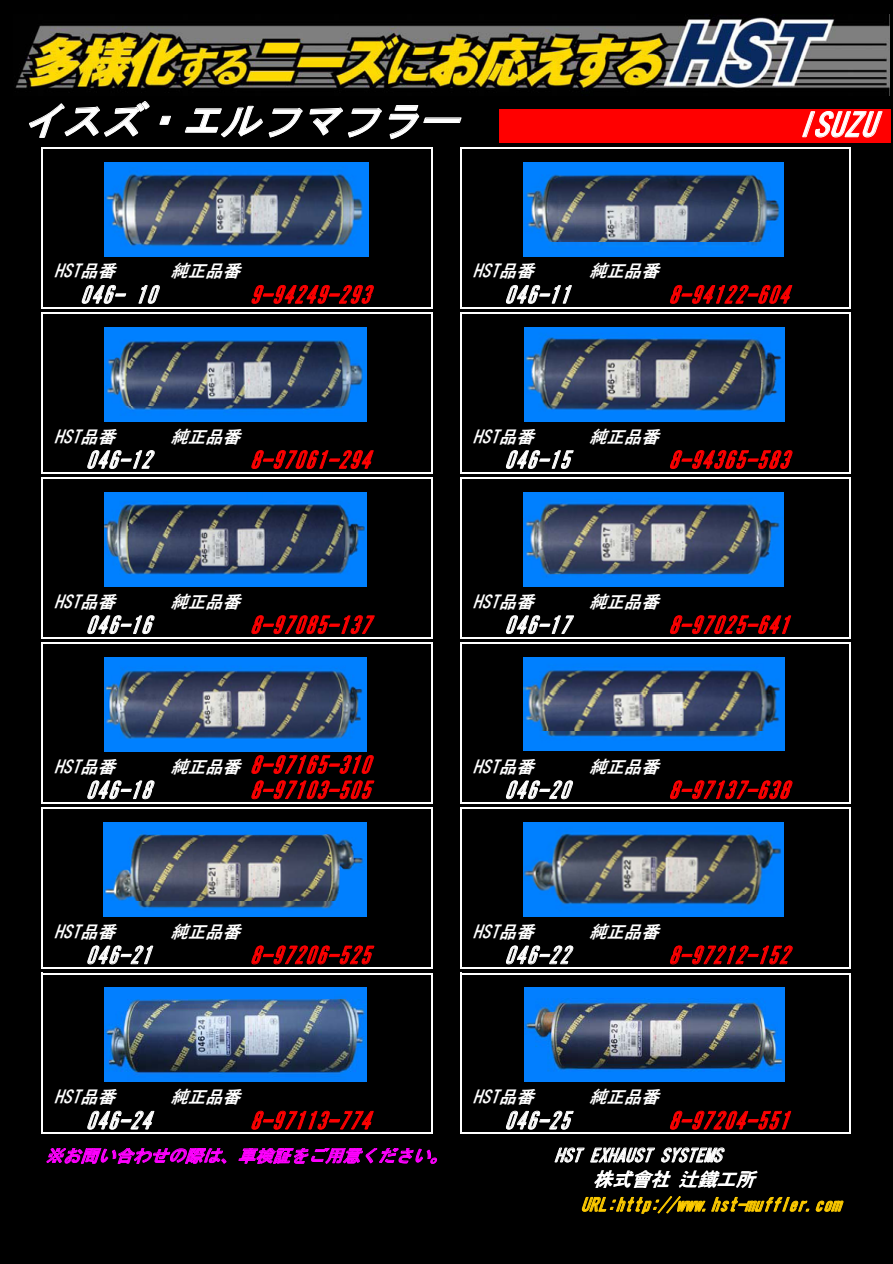
<style>
.page{position:relative;width:893px;height:1264px;background:#fff}
.page>*{position:absolute;margin:0;border:0;box-sizing:border-box;transform-origin:0 0}
.t1{font:italic 39.45px "HG Gothic E";color:#fff}
.t2{font:italic 31.5px "HG Gothic E";color:#fff}
.t3{font:italic 22.05px "HG Gothic E";color:#f00}
.t4{font:italic 22.05px "HG Gothic E";color:#fff}
.t5{font:italic 18.9px "HG Gothic E";color:#fff}
.t6{font:italic 17.25px "HG Gothic E";color:#fff}
.t7{font:italic 17.25px "HG Gothic E";color:#fc0}
.t8{font:italic 17.25px "HG Gothic E";color:#f0f}
.s1{font-size:17.25px;color:#fff}
</style>
<div class="page">
<div style="left:0;top:0;width:893px;height:1263px;background:#000"></div>
<div style="left:499px;top:109px;width:391px;height:33px;background:#f00"></div>
<svg style="left:802px;top:111px;width:81px;height:27px"></svg>
<svg style="left:81px;top:285px;width:46px;height:19px"></svg>
<svg style="left:138px;top:285px;width:22px;height:19px"></svg>
<svg style="left:251px;top:285px;width:123px;height:19px"></svg>
<svg style="left:506px;top:285px;width:66px;height:19px"></svg>
<svg style="left:670px;top:285px;width:123px;height:19px"></svg>
<svg style="left:87px;top:450px;width:68px;height:19px"></svg>
<svg style="left:251px;top:450px;width:123px;height:19px"></svg>
<svg style="left:506px;top:450px;width:68px;height:19px"></svg>
<svg style="left:670px;top:450px;width:123px;height:19px"></svg>
<svg style="left:87px;top:615px;width:68px;height:19px"></svg>
<svg style="left:251px;top:615px;width:124px;height:19px"></svg>
<svg style="left:506px;top:615px;width:68px;height:19px"></svg>
<svg style="left:670px;top:615px;width:121px;height:19px"></svg>
<svg style="left:251px;top:755px;width:123px;height:19px"></svg>
<svg style="left:87px;top:780px;width:68px;height:19px"></svg>
<svg style="left:251px;top:780px;width:124px;height:19px"></svg>
<svg style="left:506px;top:780px;width:67px;height:19px"></svg>
<svg style="left:670px;top:780px;width:123px;height:19px"></svg>
<svg style="left:87px;top:945px;width:67px;height:19px"></svg>
<svg style="left:251px;top:945px;width:124px;height:19px"></svg>
<svg style="left:506px;top:945px;width:68px;height:19px"></svg>
<svg style="left:670px;top:945px;width:123px;height:19px"></svg>
<svg style="left:87px;top:1110px;width:68px;height:19px"></svg>
<svg style="left:251px;top:1110px;width:123px;height:19px"></svg>
<svg style="left:506px;top:1110px;width:68px;height:19px"></svg>
<svg style="left:670px;top:1110px;width:121px;height:19px"></svg>
<svg style="left:46px;top:1148px;width:181px;height:16px"></svg>
<svg style="left:238px;top:1148px;width:200px;height:16px"></svg>
<svg style="left:581px;top:1196px;width:228px;height:17px"></svg>
<svg style="left:815px;top:1200px;width:29px;height:11px"></svg>
<svg style="left:29px;top:101px;width:142px;height:37px"></svg>
<svg style="left:184px;top:105px;width:278px;height:35px"></svg>
<svg style="left:554px;top:1147px;width:171px;height:15px"></svg>
<hr style="left:43px;top:147px;width:389px;height:2px;background:#fff">
<hr style="left:43px;top:307px;width:389px;height:1px;background:#fff">
<hr style="left:42px;top:147px;width:1px;height:161px;background:#fff">
<hr style="left:431px;top:149px;width:1px;height:159px;background:#fff">
<hr style="left:43px;top:312px;width:389px;height:2px;background:#fff">
<hr style="left:460px;top:147px;width:2px;height:161px;background:#fff">
<hr style="left:849px;top:149px;width:2px;height:159px;background:#fff">
<hr style="left:43px;top:472px;width:389px;height:1px;background:#fff">
<hr style="left:42px;top:312px;width:1px;height:161px;background:#fff">
<hr style="left:431px;top:314px;width:1px;height:159px;background:#fff">
<hr style="left:43px;top:477px;width:389px;height:2px;background:#fff">
<hr style="left:460px;top:312px;width:2px;height:161px;background:#fff">
<hr style="left:849px;top:314px;width:2px;height:159px;background:#fff">
<hr style="left:43px;top:637px;width:389px;height:1px;background:#fff">
<hr style="left:42px;top:477px;width:1px;height:161px;background:#fff">
<hr style="left:431px;top:479px;width:1px;height:159px;background:#fff">
<hr style="left:43px;top:642px;width:389px;height:2px;background:#fff">
<hr style="left:460px;top:477px;width:2px;height:161px;background:#fff">
<hr style="left:849px;top:479px;width:2px;height:159px;background:#fff">
<hr style="left:43px;top:802px;width:389px;height:1px;background:#fff">
<hr style="left:42px;top:642px;width:1px;height:161px;background:#fff">
<hr style="left:431px;top:644px;width:1px;height:159px;background:#fff">
<hr style="left:43px;top:807px;width:389px;height:2px;background:#fff">
<hr style="left:460px;top:642px;width:2px;height:161px;background:#fff">
<hr style="left:849px;top:644px;width:2px;height:159px;background:#fff">
<hr style="left:43px;top:967px;width:389px;height:2px;background:#fff">
<hr style="left:42px;top:807px;width:1px;height:162px;background:#fff">
<hr style="left:431px;top:809px;width:1px;height:160px;background:#fff">
<hr style="left:43px;top:972px;width:389px;height:2px;background:#fff">
<hr style="left:460px;top:807px;width:2px;height:162px;background:#fff">
<hr style="left:849px;top:809px;width:2px;height:160px;background:#fff">
<hr style="left:43px;top:1132px;width:389px;height:2px;background:#fff">
<hr style="left:42px;top:972px;width:1px;height:162px;background:#fff">
<hr style="left:431px;top:974px;width:1px;height:160px;background:#fff">
<hr style="left:460px;top:972px;width:2px;height:162px;background:#fff">
<hr style="left:849px;top:974px;width:2px;height:160px;background:#fff">
<hr style="left:462px;top:147px;width:389px;height:2px;background:#fff">
<hr style="left:462px;top:307px;width:389px;height:1px;background:#fff">
<hr style="left:462px;top:312px;width:389px;height:2px;background:#fff">
<hr style="left:462px;top:472px;width:389px;height:1px;background:#fff">
<hr style="left:462px;top:477px;width:389px;height:2px;background:#fff">
<hr style="left:462px;top:637px;width:389px;height:1px;background:#fff">
<hr style="left:462px;top:642px;width:389px;height:2px;background:#fff">
<hr style="left:462px;top:802px;width:389px;height:1px;background:#fff">
<hr style="left:462px;top:807px;width:389px;height:2px;background:#fff">
<hr style="left:462px;top:967px;width:389px;height:2px;background:#fff">
<hr style="left:462px;top:972px;width:389px;height:2px;background:#fff">
<hr style="left:462px;top:1132px;width:389px;height:2px;background:#fff">
<img style="left:105px;top:162px;width:264px;height:94px">
<img style="left:523px;top:162px;width:260px;height:94px">
<img style="left:105px;top:327px;width:262px;height:94px">
<img style="left:524px;top:327px;width:260px;height:94px">
<img style="left:105px;top:492px;width:262px;height:94px">
<img style="left:523px;top:492px;width:260px;height:94px">
<img style="left:105px;top:657px;width:262px;height:94px">
<img style="left:523px;top:657px;width:261px;height:93px">
<img style="left:104px;top:822px;width:262px;height:94px">
<img style="left:523px;top:822px;width:260px;height:94px">
<img style="left:15px;top:15px;width:875px;height:81px">
<img style="left:105px;top:988px;width:262px;height:93px">
<img style="left:524px;top:988px;width:260px;height:93px">
<h1 class="t1" style="left:22px;top:100px;width:450px">イスズ・エルフマフラー</h1>
<h2 class="t2" style="left:797px;top:109px;width:91px">ISUZU</h2>
<p class="t6" style="left:54px;top:262px;width:68px">HST品番</p>
<p class="t6" style="left:170px;top:262px;width:77px">純正品番</p>
<p class="t6" style="left:473px;top:262px;width:68px">HST品番</p>
<p class="t6" style="left:589px;top:262px;width:77px">純正品番</p>
<p class="t4" style="left:79px;top:284px;width:86px">046- 10</p>
<p class="t3" style="left:249px;top:284px;width:130px">9-94249-293</p>
<p class="t4" style="left:504px;top:284px;width:75px">046-11</p>
<p class="t3" style="left:668px;top:284px;width:130px">8-94122-604</p>
<p class="t6" style="left:54px;top:428px;width:68px">HST品番</p>
<p class="t6" style="left:170px;top:428px;width:77px">純正品番</p>
<p class="t6" style="left:473px;top:428px;width:68px">HST品番</p>
<p class="t6" style="left:589px;top:428px;width:77px">純正品番</p>
<p class="t4" style="left:85px;top:449px;width:75px">046-12</p>
<p class="t3" style="left:249px;top:449px;width:130px">8-97061-294</p>
<p class="t4" style="left:504px;top:449px;width:75px">046-15</p>
<p class="t3" style="left:668px;top:449px;width:130px">8-94365-583</p>
<p class="t6" style="left:54px;top:593px;width:68px">HST品番</p>
<p class="t6" style="left:170px;top:593px;width:77px">純正品番</p>
<p class="t6" style="left:473px;top:593px;width:68px">HST品番</p>
<p class="t6" style="left:589px;top:593px;width:77px">純正品番</p>
<p class="t4" style="left:85px;top:614px;width:75px">046-16</p>
<p class="t3" style="left:249px;top:614px;width:130px">8-97085-137</p>
<p class="t4" style="left:504px;top:614px;width:75px">046-17</p>
<p class="t3" style="left:668px;top:614px;width:130px">8-97025-641</p>
<p class="t6" style="left:54px;top:758px;width:68px">HST品番</p>
<p class="t3" style="left:170px;top:754px;width:209px"><span class="s1">純正品番</span> 8-97165-310</p>
<p class="t6" style="left:473px;top:758px;width:68px">HST品番</p>
<p class="t6" style="left:589px;top:758px;width:77px">純正品番</p>
<p class="t4" style="left:85px;top:779px;width:75px">046-18</p>
<p class="t3" style="left:249px;top:779px;width:130px">8-97103-505</p>
<p class="t4" style="left:504px;top:779px;width:75px">046-20</p>
<p class="t3" style="left:668px;top:779px;width:130px">8-97137-638</p>
<p class="t6" style="left:54px;top:923px;width:68px">HST品番</p>
<p class="t6" style="left:170px;top:923px;width:77px">純正品番</p>
<p class="t6" style="left:473px;top:923px;width:68px">HST品番</p>
<p class="t6" style="left:589px;top:923px;width:77px">純正品番</p>
<p class="t4" style="left:85px;top:944px;width:75px">046-21</p>
<p class="t3" style="left:249px;top:944px;width:130px">8-97206-525</p>
<p class="t4" style="left:504px;top:944px;width:75px">046-22</p>
<p class="t3" style="left:668px;top:944px;width:130px">8-97212-152</p>
<p class="t6" style="left:54px;top:1088px;width:68px">HST品番</p>
<p class="t6" style="left:170px;top:1088px;width:77px">純正品番</p>
<p class="t6" style="left:473px;top:1088px;width:68px">HST品番</p>
<p class="t6" style="left:589px;top:1088px;width:77px">純正品番</p>
<p class="t4" style="left:85px;top:1109px;width:75px">046-24</p>
<p class="t3" style="left:249px;top:1109px;width:130px">8-97113-774</p>
<p class="t4" style="left:504px;top:1109px;width:75px">046-25</p>
<p class="t3" style="left:668px;top:1109px;width:130px">8-97204-551</p>
<p class="t8" style="left:45px;top:1146px;width:409px">※お問い合わせの際は、車検証をご用意ください。</p>
<p class="t7" style="left:581px;top:1196px;width:267px">URL:http://www.hst-muffler.com</p>
<p class="t6" style="left:554px;top:1146px;width:174px">HST EXHAUST SYSTEMS</p>
<p class="t5" style="left:593px;top:1169px;width:169px">株式會社辻鐵工所</p>
</div>
